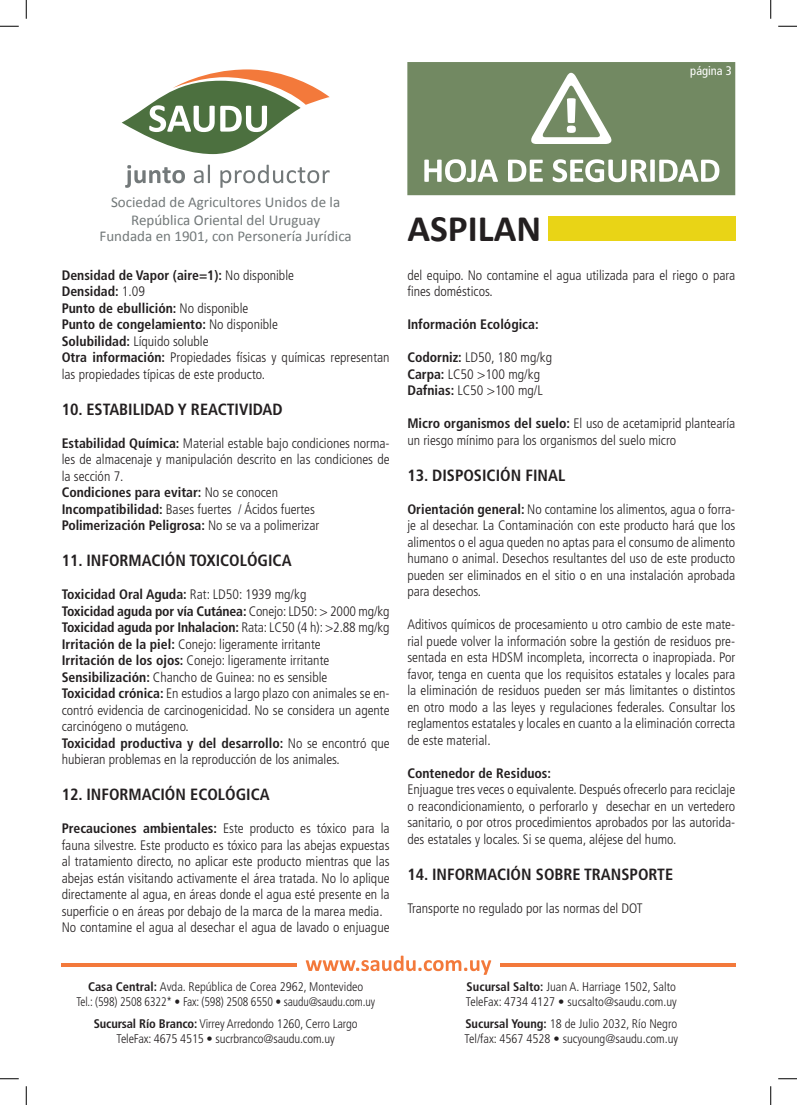
<style>
.page{position:relative;width:797px;height:1105px;background:#fff}
.page>*{position:absolute;margin:0;border:0;box-sizing:border-box;transform-origin:0 0}
.t1{font:700 37.5px "Calibri";color:#231f20}
.t2{font:700 condensed 16.25px "Frutiger LT Std";color:#231f20}
.t3{font:15px/18px "Calibri";color:#73797a;text-align:center}
.t4{font:300 condensed 13.75px/16.5px "Frutiger LT Std";color:#231f20}
.t5{font:700 condensed 13.75px "Frutiger LT Std";color:#231f20}
.t6{font:300 condensed 12.5px/15px "Frutiger LT Std";color:#231f20;text-align:center}
.t7{font:condensed 12.5px "Frutiger LT Std";color:#fff}
.s1{font-weight:700}
</style>
<div class="page">
<svg style="left:407px;top:62px;width:328px;height:133px;background:#829674"></svg>
<svg style="left:125px;top:165px;width:60px;height:23px"></svg>
<svg style="left:194px;top:165px;width:16px;height:18px"></svg>
<svg style="left:220px;top:165px;width:110px;height:23px"></svg>
<svg style="left:122px;top:69px;width:208px;height:85px"></svg>
<div style="left:548px;top:217px;width:187px;height:24px;background:#e9d416"></div>
<svg style="left:62px;top:963px;width:235px;height:4px"></svg>
<svg style="left:500px;top:963px;width:235px;height:4px"></svg>
<svg style="left:306px;top:956px;width:185px;height:19px"></svg>
<svg style="left:0;top:25px;width:19px;height:2px"></svg>
<svg style="left:778px;top:25px;width:19px;height:2px"></svg>
<svg style="left:0;top:1078px;width:19px;height:1px"></svg>
<svg style="left:778px;top:1078px;width:19px;height:1px"></svg>
<svg style="left:25px;top:0;width:2px;height:19px"></svg>
<svg style="left:25px;top:1086px;width:2px;height:19px"></svg>
<svg style="left:770px;top:0;width:1px;height:19px"></svg>
<svg style="left:770px;top:1086px;width:1px;height:19px"></svg>
<p class="t7" style="left:690px;top:63px;width:43px">página 3</p>
<p class="t3" style="left:111px;top:192px;width:231px">Sociedad de Agricultores Unidos de la<br>República Oriental del Uruguay</p>
<p class="t3" style="left:99px;top:226px;width:254px">Fundada en 1901, con Personería Jurídica</p>
<p class="t4" style="left:62px;top:267px;width:329px"><span class="s1">Densidad de Vapor (aire=1):</span> No disponible<br><span class="s1">Densidad:</span> 1.09<br><span class="s1">Punto de ebullición:</span> No disponible<br><span class="s1">Punto de congelamiento:</span> No disponible<br><span class="s1">Solubilidad:</span> Líquido soluble<br><span class="s1">Otra información:</span> Propiedades físicas y químicas representan las propiedades típicas de este producto.</p>
<p class="t2" style="left:62px;top:399px;width:222px">10. ESTABILIDAD Y REACTIVIDAD</p>
<p class="t4" style="left:62px;top:435px;width:329px"><span class="s1">Estabilidad Química:</span> Material estable bajo condiciones norma&shy;les de almacenaje y manipulación descrito en las condiciones de la sección 7.<br><span class="s1">Condiciones para evitar:</span> No se conocen<br><span class="s1">Incompatibilidad:</span> Bases fuertes / Ácidos fuertes <span class="s1">Polimerización Peligrosa:</span> No se va a polimerizar</p>
<p class="t2" style="left:62px;top:551px;width:231px">11. INFORMACIÓN TOXICOLÓGICA</p>
<p class="t4" style="left:62px;top:586px;width:329px"><span class="s1">Toxicidad Oral Aguda:</span> Rat: LD50: 1939 mg/kg<br><span class="s1">Toxicidad aguda por vía Cutánea:</span> Conejo: LD50: &gt; 2000 mg/kg <span class="s1">Toxicidad aguda por Inhalacion:</span> Rata: LC50 (4 h): &gt;2.88 mg/kg <span class="s1">Irritación de la piel:</span> Conejo: ligeramente irritante<br><span class="s1">Irritación de los ojos:</span> Conejo: ligeramente irritante <span class="s1">Sensibilización:</span> Chancho de Guinea: no es sensible<br><span class="s1">Toxicidad crónica:</span> En estudios a largo plazo con animales se en&shy;contró evidencia de carcinogenicidad. No se considera un agente carcinógeno o mutágeno.<br><span class="s1">Toxicidad productiva y del desarrollo:</span> No se encontró que hubieran problemas en la reproducción de los animales.</p>
<p class="t2" style="left:62px;top:785px;width:209px">12. INFORMACIÓN ECOLÓGICA</p>
<p class="t4" style="left:62px;top:820px;width:329px"><span class="s1">Precauciones ambientales:</span> Este producto es tóxico para la fauna silvestre. Este producto es tóxico para las abejas expuestas al tratamiento directo, no aplicar este producto mientras que las abejas están visitando activamente el área tratada. No lo aplique directamente al agua, en áreas donde el agua esté presente en la superficie o en áreas por debajo de la marca de la marea media.<br>No contamine el agua al desechar el agua de lavado o enjuague</p>
<h1 class="t1" style="left:407px;top:205px;width:135px">ASPILAN</h1>
<p class="t4" style="left:407px;top:267px;width:329px">del equipo. No contamine el agua utilizada para el riego o para fines domésticos.</p>
<p class="t5" style="left:407px;top:316px;width:133px">Información Ecológica:</p>
<p class="t4" style="left:407px;top:349px;width:146px"><span class="s1">Codorniz:</span> LD50, 180 mg/kg<br><span class="s1">Carpa:</span> LC50 &gt;100 mg/kg<br><span class="s1">Dafnias:</span> LC50 &gt;100 mg/L</p>
<p class="t4" style="left:407px;top:415px;width:329px"><span class="s1">Micro organismos del suelo:</span> El uso de acetamiprid plantearía un riesgo mínimo para los organismos del suelo micro</p>
<p class="t2" style="left:407px;top:465px;width:159px">13. DISPOSICIÓN FINAL</p>
<p class="t4" style="left:407px;top:501px;width:329px;text-align:justify"><span class="s1">Orientación general:</span> No contamine los alimentos, agua o forra&shy;je al desechar. La Contaminación con este producto hará que los alimentos o el agua queden no aptas para el consumo de alimento humano o animal. Desechos resultantes del uso de este producto pueden ser eliminados en el sitio o en una instalación aprobada para desechos.</p>
<p class="t4" style="left:407px;top:616px;width:329px;text-align:justify">Aditivos químicos de procesamiento u otro cambio de este mate&shy;rial puede volver la información sobre la gestión de residuos pre&shy;sentada en esta HDSM incompleta, incorrecta o inapropiada. Por favor, tenga en cuenta que los requisitos estatales y locales para la eliminación de residuos pueden ser más limitantes o distintos en otro modo a las leyes y regulaciones federales. Consultar los reglamentos estatales y locales en cuanto a la eliminación correcta de este material.</p>
<p class="t5" style="left:407px;top:765px;width:145px">Contenedor de Residuos:</p>
<p class="t4" style="left:407px;top:781px;width:329px;text-align:justify">Enjuague tres veces o equivalente. Después ofrecerlo para reciclaje o reacondicionamiento, o perforarlo y desechar en un vertedero sanitario, o por otros procedimientos aprobados por las autorida&shy;des estatales y locales. Si se quema, aléjese del humo.</p>
<p class="t2" style="left:407px;top:864px;width:267px">14. INFORMACIÓN SOBRE TRANSPORTE</p>
<p class="t4" style="left:407px;top:900px;width:237px">Transporte no regulado por las normas del DOT</p>
<p class="t6" style="left:76px;top:979px;width:300px"><span class="s1">Casa Central:</span> Avda. República de Corea 2962, Montevideo<br>Tel.: (598) 2508 6322* • Fax: (598) 2508 6550 • saudu@saudu.com.uy</p>
<p class="t6" style="left:94px;top:1016px;width:265px"><span class="s1">Sucursal Río Branco:</span> Virrey Arredondo 1260, Cerro Largo<br>TeleFax: 4675 4515 • sucrbranco@saudu.com.uy</p>
<p class="t6" style="left:466px;top:979px;width:212px;text-align:left"><span class="s1">Sucursal Salto:</span> Juan A. Harriage 1502, Salto<br>TeleFax: 4734 4127 • sucsalto@saudu.com.uy</p>
<p class="t6" style="left:464px;top:1016px;width:215px;text-align:left"><span class="s1">Sucursal Young:</span> 18 de Julio 2032, Río Negro<br>Tel/fax: 4567 4528 • sucyoung@saudu.com.uy</p>
</div>
